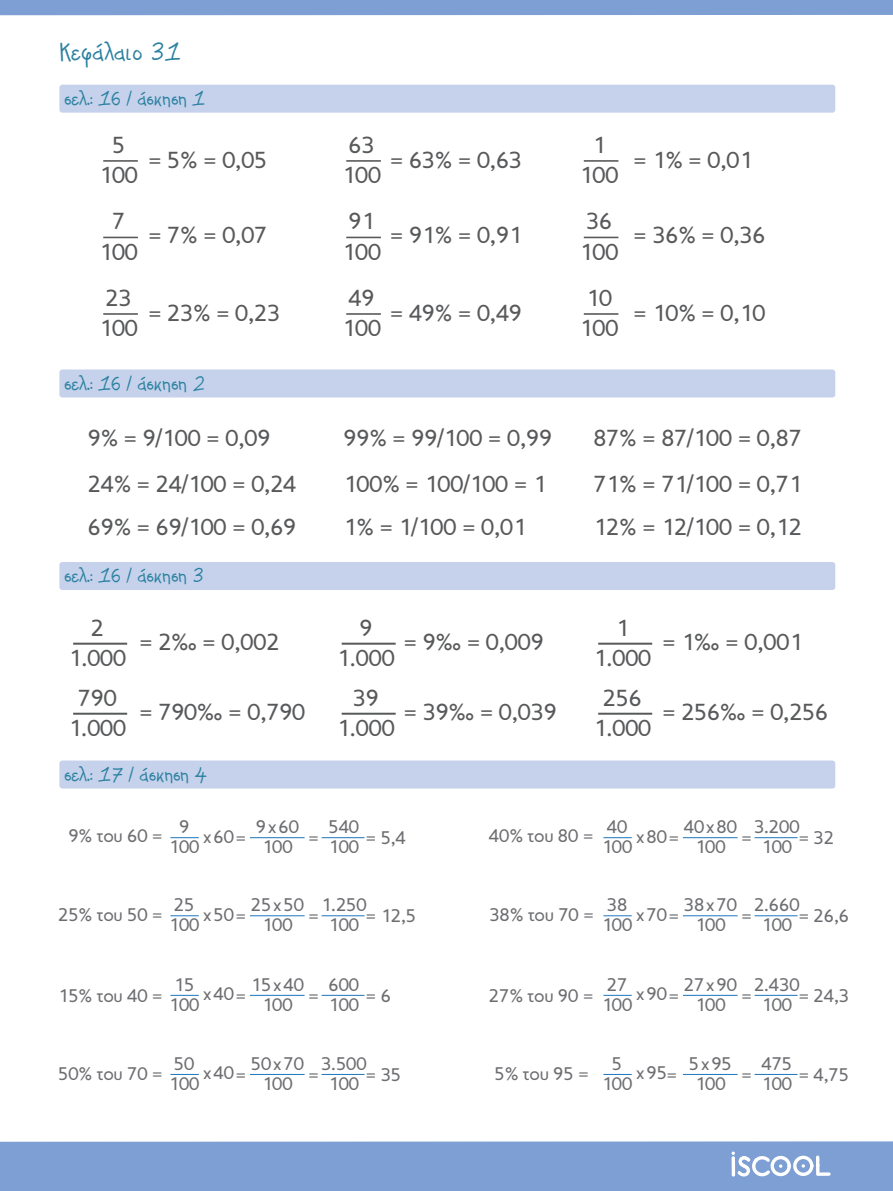
<style>
.page{position:relative;width:893px;height:1191px;background:#fff}
.page>*{position:absolute;margin:0;border:0;box-sizing:border-box;transform-origin:0 0}
.t1{font:27px "PF Kids Pro Grade Five";letter-spacing:.02em;color:#2b81a0}
.t2{font:23.55px/30.3px "PF Transport";color:#58595b;text-align:center}
.t3{font:21.6px "PF Kids Pro Grade Five";color:#2b81a0}
.t4{font:18.6px/19.8px "PF Transport";color:#6d6e71;text-align:center}
</style>
<div class="page">
<div style="left:0;top:1141px;width:893px;height:50px;background:#7d9fd3"></div>
<svg style="left:731px;top:1151px;width:100px;height:26px"></svg>
<div style="left:0;top:0;width:893px;height:15px;background:#7d9fd3"></div>
<hr style="left:103px;top:160px;width:35px;height:2px;background:#58595b">
<hr style="left:103px;top:237px;width:35px;height:1px;background:#58595b">
<hr style="left:103px;top:313px;width:35px;height:2px;background:#58595b">
<hr style="left:346px;top:160px;width:35px;height:2px;background:#58595b">
<hr style="left:346px;top:237px;width:35px;height:1px;background:#58595b">
<hr style="left:346px;top:313px;width:35px;height:2px;background:#58595b">
<hr style="left:584px;top:160px;width:34px;height:2px;background:#58595b">
<hr style="left:584px;top:237px;width:34px;height:1px;background:#58595b">
<hr style="left:584px;top:313px;width:34px;height:2px;background:#58595b">
<div style="left:59px;top:85px;width:776px;height:28px;background:#c6d2ec;border-radius:3px"></div>
<div style="left:59px;top:369px;width:776px;height:28px;background:#c6d2ec;border-radius:3px"></div>
<div style="left:59px;top:562px;width:776px;height:28px;background:#c6d2ec;border-radius:3px"></div>
<div style="left:59px;top:760px;width:776px;height:28px;background:#c6d2ec;border-radius:3px"></div>
<hr style="left:73px;top:642px;width:54px;height:2px;background:#58595b">
<hr style="left:73px;top:712px;width:54px;height:2px;background:#58595b">
<hr style="left:342px;top:642px;width:54px;height:2px;background:#58595b">
<hr style="left:342px;top:712px;width:54px;height:2px;background:#58595b">
<hr style="left:598px;top:642px;width:54px;height:2px;background:#58595b">
<hr style="left:598px;top:712px;width:54px;height:2px;background:#58595b">
<svg style="left:170px;top:837px;width:29px;height:1px"></svg>
<hr style="left:322px;top:837px;width:43px;height:1px;background:#1c75bc">
<hr style="left:250px;top:837px;width:55px;height:1px;background:#1c75bc">
<svg style="left:170px;top:915px;width:29px;height:1px"></svg>
<hr style="left:322px;top:915px;width:43px;height:1px;background:#1c75bc">
<hr style="left:250px;top:915px;width:55px;height:1px;background:#1c75bc">
<svg style="left:170px;top:995px;width:29px;height:1px"></svg>
<hr style="left:322px;top:995px;width:43px;height:1px;background:#1c75bc">
<hr style="left:250px;top:995px;width:55px;height:1px;background:#1c75bc">
<svg style="left:170px;top:1074px;width:29px;height:1px"></svg>
<hr style="left:322px;top:1074px;width:43px;height:1px;background:#1c75bc">
<hr style="left:250px;top:1074px;width:55px;height:1px;background:#1c75bc">
<svg style="left:603px;top:837px;width:29px;height:1px"></svg>
<hr style="left:755px;top:837px;width:42px;height:1px;background:#1c75bc">
<hr style="left:683px;top:837px;width:55px;height:1px;background:#1c75bc">
<svg style="left:603px;top:915px;width:29px;height:1px"></svg>
<hr style="left:755px;top:915px;width:42px;height:1px;background:#1c75bc">
<hr style="left:683px;top:915px;width:55px;height:1px;background:#1c75bc">
<svg style="left:603px;top:995px;width:29px;height:1px"></svg>
<hr style="left:755px;top:995px;width:42px;height:1px;background:#1c75bc">
<hr style="left:683px;top:995px;width:55px;height:1px;background:#1c75bc">
<svg style="left:603px;top:1074px;width:29px;height:1px"></svg>
<hr style="left:755px;top:1074px;width:42px;height:1px;background:#1c75bc">
<hr style="left:683px;top:1074px;width:55px;height:1px;background:#1c75bc">
<p class="t1" style="left:59px;top:30px;width:123px">Κεφάλαιο 31</p>
<p class="t3" style="left:64px;top:81px;width:142px">σελ.: 16 / άσκηση 1</p>
<p class="t2" style="left:99px;top:130px;width:40px">5<br>100</p>
<p class="t2" style="left:99px;top:206px;width:40px">7<br>100</p>
<p class="t2" style="left:99px;top:283px;width:40px;text-align:left">23<br>100</p>
<p class="t2" style="left:148px;top:145px;width:120px">= 5% = 0,05</p>
<p class="t2" style="left:148px;top:220px;width:120px">= 7% = 0,07</p>
<p class="t2" style="left:148px;top:298px;width:133px">= 23% = 0,23</p>
<p class="t3" style="left:64px;top:366px;width:142px">σελ.: 16 / άσκηση 2</p>
<p class="t2" style="left:88px;top:415px;width:210px;line-height:45.8px;text-align:left">9% = 9/100 = 0,09<br>24% = 24/100 = 0,24</p>
<p class="t2" style="left:88px;top:512px;width:210px">69% = 69/100 = 0,69</p>
<p class="t3" style="left:64px;top:558px;width:141px">σελ.: 16 / άσκηση 3</p>
<p class="t2" style="left:68px;top:612px;width:59px">2<br>1.000</p>
<p class="t2" style="left:68px;top:682px;width:59px">790<br>1.000</p>
<p class="t2" style="left:140px;top:627px;width:141px">= 2‰ = 0,002</p>
<p class="t2" style="left:140px;top:697px;width:167px">= 790‰ = 0,790</p>
<p class="t3" style="left:64px;top:756px;width:145px">σελ.: 17 / άσκηση 4</p>
<p class="t2" style="left:342px;top:130px;width:40px;text-align:left">63<br>100</p>
<p class="t2" style="left:342px;top:206px;width:40px;text-align:left">91<br>100</p>
<p class="t2" style="left:342px;top:283px;width:40px;text-align:left">49<br>100</p>
<p class="t2" style="left:390px;top:145px;width:133px">= 63% = 0,63</p>
<p class="t2" style="left:390px;top:220px;width:133px">= 91% = 0,91</p>
<p class="t2" style="left:390px;top:298px;width:133px">= 49% = 0,49</p>
<p class="t2" style="left:580px;top:130px;width:40px">1<br>100</p>
<p class="t2" style="left:580px;top:206px;width:40px;text-align:left">36<br>100</p>
<p class="t2" style="left:580px;top:283px;width:40px;text-align:left">10<br>100</p>
<p class="t2" style="left:634px;top:145px;width:120px">= 1% = 0,01</p>
<p class="t2" style="left:634px;top:220px;width:133px">= 36% = 0,36</p>
<p class="t2" style="left:634px;top:298px;width:133px">= 10% = 0,10</p>
<p class="t2" style="left:344px;top:415px;width:210px;line-height:45.8px;text-align:left">99% = 99/100 = 0,99<br>100% = 100/100 = 1</p>
<p class="t2" style="left:344px;top:512px;width:184px">1% = 1/100 = 0,01</p>
<p class="t2" style="left:337px;top:612px;width:59px">9<br>1.000</p>
<p class="t2" style="left:337px;top:682px;width:59px">39<br>1.000</p>
<p class="t2" style="left:404px;top:627px;width:141px">= 9‰ = 0,009</p>
<p class="t2" style="left:404px;top:697px;width:154px">= 39‰ = 0,039</p>
<p class="t2" style="left:593px;top:415px;width:210px;line-height:45.8px;text-align:left">87% = 87/100 = 0,87<br>71% = 71/100 = 0,71</p>
<p class="t2" style="left:593px;top:512px;width:210px">12% = 12/100 = 0,12</p>
<p class="t2" style="left:593px;top:612px;width:59px">1<br>1.000</p>
<p class="t2" style="left:593px;top:682px;width:59px">256<br>1.000</p>
<p class="t2" style="left:662px;top:627px;width:141px">= 1‰ = 0,001</p>
<p class="t2" style="left:662px;top:697px;width:167px">= 256‰ = 0,256</p>
<p class="t4" style="left:256px;top:817px;width:44px">9x60<br>100</p>
<p class="t4" style="left:169px;top:817px;width:32px">9<br>100</p>
<p class="t4" style="left:329px;top:817px;width:32px;text-align:left">540<br>100</p>
<p class="t4" style="left:68px;top:826px;width:96px">9% του 60 =</p>
<p class="t4" style="left:489px;top:826px;width:106px">40% του 80 =</p>
<p class="t4" style="left:203px;top:826px;width:45px">x60=</p>
<p class="t4" style="left:308px;top:827px;width:12px">=</p>
<p class="t4" style="left:366px;top:827px;width:42px">= 5,4</p>
<p class="t4" style="left:602px;top:817px;width:32px;text-align:left">40<br>100</p>
<p class="t4" style="left:754px;top:817px;width:47px">3.200<br>100</p>
<p class="t4" style="left:684px;top:817px;width:55px">40x80<br>100</p>
<p class="t4" style="left:636px;top:826px;width:45px">x80=</p>
<p class="t4" style="left:741px;top:827px;width:12px">=</p>
<p class="t4" style="left:799px;top:827px;width:37px">= 32</p>
<p class="t4" style="left:58px;top:904px;width:106px">25% του 50 =</p>
<p class="t4" style="left:169px;top:895px;width:32px;text-align:left">25<br>100</p>
<p class="t4" style="left:321px;top:895px;width:47px">1.250<br>100</p>
<p class="t4" style="left:251px;top:895px;width:55px">25x50<br>100</p>
<p class="t4" style="left:203px;top:904px;width:45px">x50=</p>
<p class="t4" style="left:308px;top:906px;width:12px">=</p>
<p class="t4" style="left:366px;top:906px;width:52px">= 12,5</p>
<p class="t4" style="left:489px;top:904px;width:106px">38% του 70 =</p>
<p class="t4" style="left:602px;top:895px;width:32px;text-align:left">38<br>100</p>
<p class="t4" style="left:754px;top:895px;width:47px">2.660<br>100</p>
<p class="t4" style="left:684px;top:895px;width:55px">38x70<br>100</p>
<p class="t4" style="left:636px;top:904px;width:45px">x70=</p>
<p class="t4" style="left:741px;top:906px;width:12px">=</p>
<p class="t4" style="left:799px;top:906px;width:52px">= 26,6</p>
<p class="t4" style="left:169px;top:974px;width:32px;text-align:left">15<br>100</p>
<p class="t4" style="left:329px;top:974px;width:32px;text-align:left">600<br>100</p>
<p class="t4" style="left:251px;top:974px;width:55px">15x40<br>100</p>
<p class="t4" style="left:203px;top:984px;width:45px">x40=</p>
<p class="t4" style="left:58px;top:985px;width:106px">15% του 40 =</p>
<p class="t4" style="left:489px;top:985px;width:106px">27% του 90 =</p>
<p class="t4" style="left:308px;top:985px;width:12px">=</p>
<p class="t4" style="left:366px;top:985px;width:27px">= 6</p>
<p class="t4" style="left:602px;top:974px;width:32px;text-align:left">27<br>100</p>
<p class="t4" style="left:754px;top:974px;width:47px">2.430<br>100</p>
<p class="t4" style="left:684px;top:974px;width:55px">27x90<br>100</p>
<p class="t4" style="left:636px;top:984px;width:45px">x90=</p>
<p class="t4" style="left:741px;top:985px;width:12px">=</p>
<p class="t4" style="left:799px;top:985px;width:52px">= 24,3</p>
<p class="t4" style="left:169px;top:1053px;width:32px;text-align:left">50<br>100</p>
<p class="t4" style="left:321px;top:1053px;width:47px">3.500<br>100</p>
<p class="t4" style="left:251px;top:1053px;width:55px">50x70<br>100</p>
<p class="t4" style="left:203px;top:1063px;width:45px">x40=</p>
<p class="t4" style="left:58px;top:1063px;width:106px">50% του 70 =</p>
<p class="t4" style="left:494px;top:1063px;width:96px">5% του 95 =</p>
<p class="t4" style="left:308px;top:1064px;width:12px">=</p>
<p class="t4" style="left:366px;top:1064px;width:37px">= 35</p>
<p class="t4" style="left:689px;top:1053px;width:44px">5x95<br>100</p>
<p class="t4" style="left:602px;top:1053px;width:32px">5<br>100</p>
<p class="t4" style="left:761px;top:1053px;width:32px;text-align:left">475<br>100</p>
<p class="t4" style="left:636px;top:1063px;width:43px">x95=</p>
<p class="t4" style="left:741px;top:1064px;width:12px">=</p>
<p class="t4" style="left:799px;top:1064px;width:52px">= 4,75</p>
</div>
